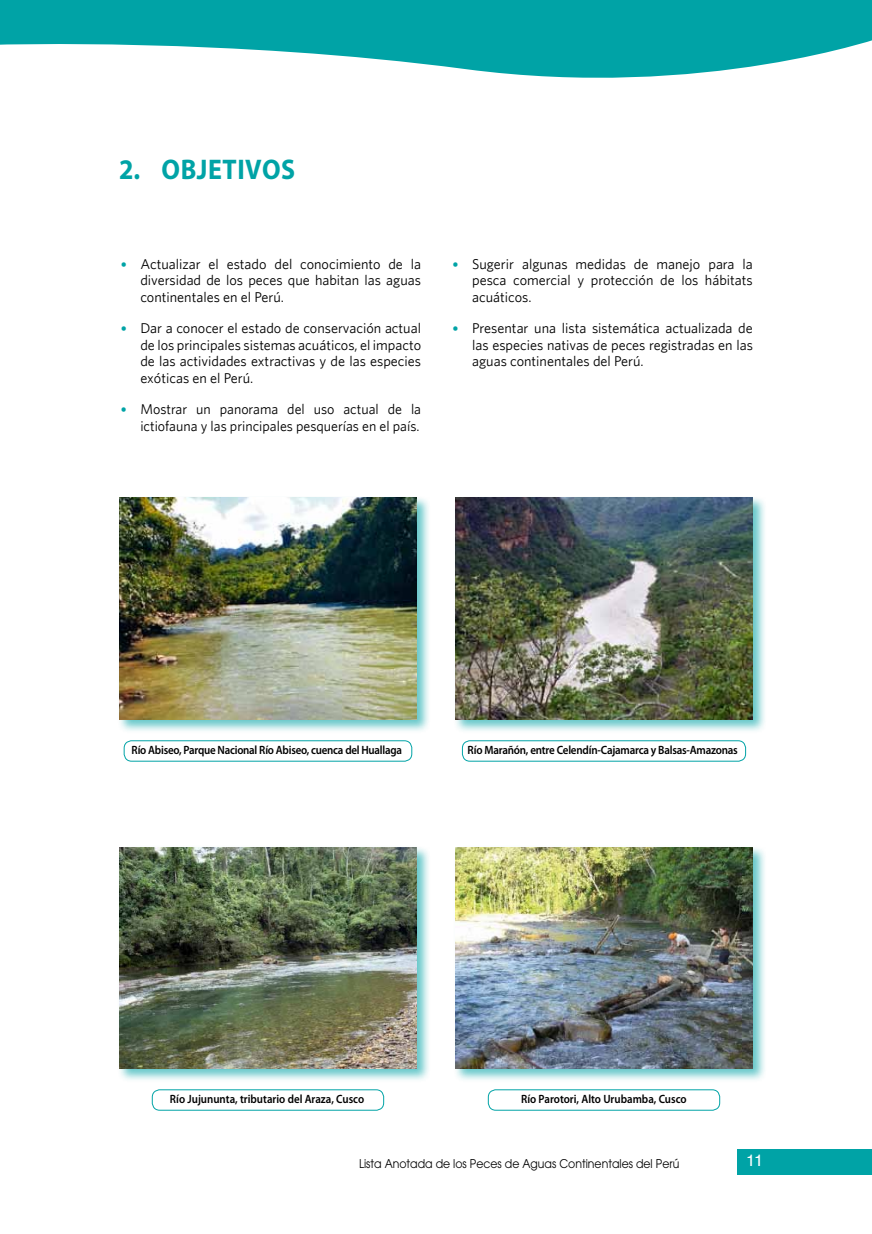
<style>
.page{position:relative;width:872px;height:1234px;background:#fff}
.page>*{position:absolute;margin:0;border:0;box-sizing:border-box;transform-origin:0 0}
.t1{font:700 28.5px "Myriad Pro";letter-spacing:.02em;color:#00a3a6;scale:.91 1}
.t2{font:16.5px "Helvetica";color:#fff}
.t3{font:14.25px/16.5px "Whitney";color:#000;text-align:justify}
.t4{font:600 12px "Myriad Pro";color:#000;scale:.91 1}
.t5{font:600 12px "Myriad Pro";letter-spacing:-.02em;color:#000;scale:.91 1}
.t6{font:600 12px "Myriad Pro";letter-spacing:-.02em;color:#000;scale:.92 1}
.t7{font:12px "Avant Garde";color:#000;scale:.91 1}
.s1{font-family:"Candara";color:#00a3a6}
</style>
<div class="page">
<div style="left:737px;top:1148px;width:135px;height:26px;background:#00a3a6"></div>
<svg style="left:0;top:0;width:872px;height:78px;fill:#00a3a6"></svg>
<div style="left:117px;top:844px;width:314px;height:238px;background:#00a3a6;opacity:.6"></div>
<img style="left:119px;top:847px;width:298px;height:221px">
<div style="left:152px;top:1089px;width:232px;height:21px;border:1px solid #00a3a6;border-radius:8px"></div>
<div style="left:117px;top:495px;width:314px;height:238px;background:#00a3a6;opacity:.6"></div>
<img style="left:119px;top:497px;width:298px;height:222px">
<div style="left:124px;top:740px;width:288px;height:21px;border:1px solid #00a3a6;border-radius:8px"></div>
<div style="left:453px;top:495px;width:314px;height:238px;background:#00a3a6;opacity:.6"></div>
<img style="left:455px;top:497px;width:298px;height:222px">
<div style="left:462px;top:740px;width:284px;height:21px;border:1px solid #00a3a6;border-radius:8px"></div>
<div style="left:453px;top:844px;width:314px;height:238px;background:#00a3a6;opacity:.6"></div>
<img style="left:455px;top:847px;width:298px;height:221px">
<div style="left:488px;top:1089px;width:232px;height:21px;border:1px solid #00a3a6;border-radius:8px"></div>
<h1 class="t1" style="left:119px;top:151px;width:195px">2. OBJETIVOS</h1>
<p class="t3" style="left:140px;top:255px;width:282px;text-indent:-21px"><span class="s1">•</span> Actualizar el estado del conocimiento de la diversidad de los peces que habitan las aguas continentales en el Perú.</p>
<p class="t3" style="left:140px;top:319px;width:282px;text-indent:-21px"><span class="s1">•</span> Dar a conocer el estado de conservación actual de los principales sistemas acuáticos, el impacto de las actividades extractivas y de las especies exóticas en el Perú.</p>
<p class="t3" style="left:119px;top:400px;width:303px;text-align:right"><span class="s1">•</span> Mostrar un panorama del uso actual de la ictiofauna y las principales pesquerías en el país.</p>
<p class="t3" style="left:472px;top:255px;width:282px;text-indent:-21px"><span class="s1">•</span> Sugerir algunas medidas de manejo para la pesca comercial y protección de los hábitats acuáticos.</p>
<p class="t3" style="left:472px;top:319px;width:282px;text-indent:-21px"><span class="s1">•</span> Presentar una lista sistemática actualizada de las especies nativas de peces registradas en las aguas continentales del Perú.</p>
<p class="t5" style="left:132px;top:742px;width:299px">Río Abiseo, Parque Nacional Río Abiseo, cuenca del Huallaga</p>
<p class="t6" style="left:467px;top:742px;width:295px">Río Marañón, entre Celendín-Cajamarca y Balsas-Amazonas</p>
<p class="t4" style="left:170px;top:1091px;width:215px">Río Jujununta, tributario del Araza, Cusco</p>
<p class="t4" style="left:521px;top:1091px;width:183px">Río Parotori, Alto Urubamba, Cusco</p>
<p class="t7" style="left:359px;top:1155px;width:353px">Lista Anotada de los Peces de Aguas Continentales del Perú</p>
<p class="t2" style="left:746px;top:1147px;width:19px">11</p>
</div>
